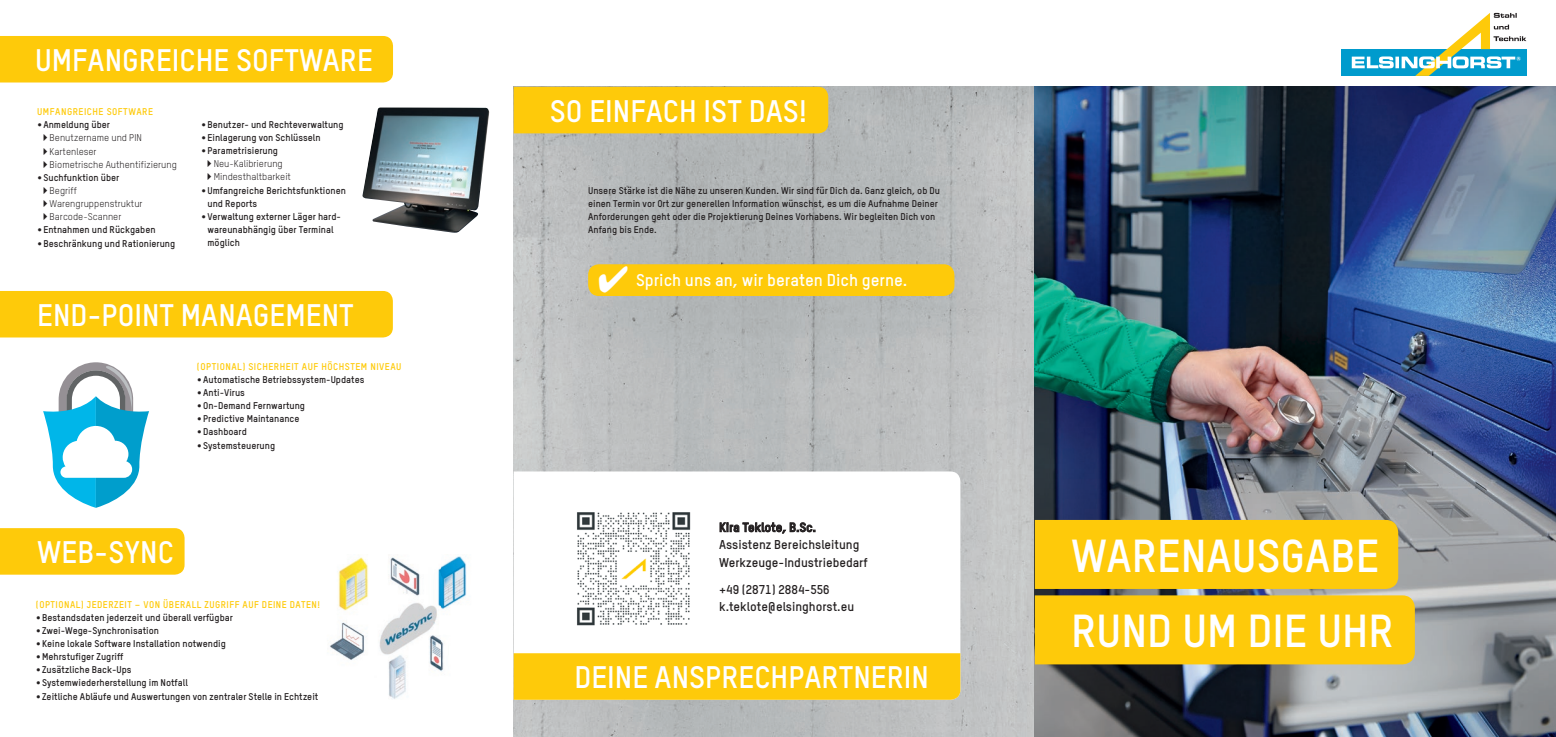
<style>
.page{position:relative;width:1556px;height:737px;background:#fff}
.page>*{position:absolute;margin:0;border:0;box-sizing:border-box;transform-origin:0 0}
.t1{font:700 45.41px/75.2px "TSTAR";color:#fff}
.t2{font:700 30.62px "TSTAR";color:#fff}
.t3{font:700 16.8px "TSTAR";color:#fff}
.t4{font:700 12.6px/17.7px "TSTAR";color:#231f20}
.t5{font:700 9.62px/13.1px "TSTAR";color:#231f20}
.t6{font:9.62px/13.1px "TSTAR";color:#231f20}
.t7{font:700 9.62px "TSTAR";letter-spacing:.05em;color:#feca0a}
.s1{font-family:"DIN";font-weight:300}
.s2{font-weight:700}
</style>
<div class="page">
<img style="left:513px;top:87px;width:1042px;height:650px">
<div style="left:1034px;top:520px;width:363px;height:69px;background:#feca0a"></div>
<div style="left:1034px;top:595px;width:380px;height:69px;background:#feca0a"></div>
<div style="left:513px;top:87px;width:315px;height:46px;background:#feca0a"></div>
<svg style="left:513px;top:471px;width:447px;height:182px"></svg>
<div style="left:513px;top:653px;width:447px;height:46px;background:#feca0a"></div>
<img style="left:330px;top:556px;width:137px;height:143px">
<div style="left:588px;top:264px;width:366px;height:32px;background:#feca0a;border-radius:11px"></div>
<div style="left:0;top:528px;width:184px;height:46px;background:#feca0a"></div>
<div style="left:0;top:36px;width:393px;height:46px;background:#feca0a"></div>
<img style="left:362px;top:107px;width:127px;height:126px">
<div style="left:0;top:291px;width:393px;height:46px;background:#feca0a"></div>
<svg style="left:43px;top:362px;width:106px;height:146px"></svg>
<svg style="left:719px;top:522px;width:96px;height:11px"></svg>
<div style="left:1340px;top:49px;width:186px;height:27px;background:#009bcd"></div>
<svg style="left:1351px;top:13px;width:175px;height:63px"></svg>
<img style="left:572px;top:508px;width:123px;height:122px">
<h2 class="t2" style="left:35px;top:41px;width:339px">UMFANGREICHE SOFTWARE</h2>
<p class="t7" style="left:37px;top:106px;width:117px">UMFANGREICHE SOFTWARE</p>
<p class="t6" style="left:43px;top:118px;width:135px;text-indent:-6px"><span class="s1">•</span><span class="s2">Anmeldung über<br></span>▶ Benutzername und PIN<br>▶ Kartenleser<br>▶ Biometrische Authentifizierung</p>
<p class="t6" style="left:43px;top:171px;width:101px;text-indent:-6px"><span class="s1">•</span><span class="s2">Suchfunktion über<br></span>▶ Begriff<br>▶ Warengruppenstruktur ▶ Barcode-Scanner</p>
<p class="t5" style="left:37px;top:223px;width:120px"><span class="s1">•</span>Entnahmen und Rückgaben</p>
<p class="t5" style="left:37px;top:236px;width:140px"><span class="s1">•</span>Beschränkung und Rationierung</p>
<p class="t5" style="left:201px;top:118px;width:144px"><span class="s1">•</span>Benutzer- und Rechteverwaltung</p>
<p class="t5" style="left:201px;top:131px;width:121px"><span class="s1">•</span>Einlagerung von Schlüsseln</p>
<p class="t6" style="left:207px;top:144px;width:85px;text-indent:-6px"><span class="s1">•</span><span class="s2">Parametrisierung<br></span>▶ Neu-Kalibrierung<br>▶ Mindesthaltbarkeit</p>
<p class="t5" style="left:207px;top:183px;width:140px;text-indent:-6px"><span class="s1">•</span>Umfangreiche Berichtsfunktionen und Reports</p>
<p class="t5" style="left:207px;top:210px;width:135px;text-indent:-6px"><span class="s1">•</span>Verwaltung externer Läger hard&shy;wareunabhängig über Terminal möglich</p>
<h2 class="t2" style="left:37px;top:295px;width:318px">END-POINT MANAGEMENT</h2>
<p class="t7" style="left:197px;top:360px;width:206px">(OPTIONAL) SICHERHEIT AUF HÖCHSTEM NIVEAU</p>
<p class="t5" style="left:197px;top:373px;width:169px"><span class="s1">•</span>Automatische Betriebssystem-Updates</p>
<p class="t5" style="left:197px;top:386px;width:49px"><span class="s1">•</span>Anti-Virus</p>
<p class="t5" style="left:197px;top:399px;width:110px"><span class="s1">•</span>On-Demand Fernwartung</p>
<p class="t5" style="left:197px;top:412px;width:104px"><span class="s1">•</span>Predictive Maintanance</p>
<p class="t5" style="left:197px;top:425px;width:51px"><span class="s1">•</span>Dashboard</p>
<p class="t5" style="left:197px;top:438px;width:80px"><span class="s1">•</span>Systemsteuerung</p>
<h2 class="t2" style="left:37px;top:533px;width:138px">WEB-SYNC</h2>
<p class="t7" style="left:36px;top:598px;width:285px">(OPTIONAL) JEDERZEIT – VON ÜBERALL ZUGRIFF AUF DEINE DATEN!</p>
<p class="t5" style="left:36px;top:610px;width:198px"><span class="s1">•</span>Bestandsdaten jederzeit und überall verfügbar</p>
<p class="t5" style="left:36px;top:623px;width:124px"><span class="s1">•</span>Zwei-Wege-Synchronisation</p>
<p class="t5" style="left:36px;top:636px;width:191px"><span class="s1">•</span>Keine lokale Software Installation notwendig</p>
<p class="t5" style="left:36px;top:650px;width:89px"><span class="s1">•</span>Mehrstufiger Zugriff</p>
<p class="t5" style="left:36px;top:663px;width:97px"><span class="s1">•</span>Zusätzliche Back-Ups</p>
<p class="t5" style="left:36px;top:676px;width:153px"><span class="s1">•</span>Systemwiederherstellung im Notfall</p>
<p class="t5" style="left:36px;top:689px;width:284px"><span class="s1">•</span>Zeitliche Abläufe und Auswertungen von zentraler Stelle in Echtzeit</p>
<h2 class="t2" style="left:550px;top:91px;width:259px">SO EINFACH IST DAS!</h2>
<p class="t5" style="left:588px;top:183px;width:353px">Unsere Stärke ist die Nähe zu unseren Kunden. Wir sind für Dich da. Ganz gleich, ob Du einen Termin vor Ort zur generellen Information wünschst, es um die Aufnahme Deiner Anforderungen geht oder die Projektierung Deines Vorhabens. Wir begleiten Dich von Anfang bis Ende.</p>
<h3 class="t3" style="left:598px;top:269px;width:311px">✔ Sprich uns an, wir beraten Dich gerne.</h3>
<h3 class="t4" style="left:719px;top:518px;width:150px">Kira Teklote, B.Sc.<br>Assistenz Bereichsleitung<br>Werkzeuge-Industriebedarf</h3>
<h3 class="t4" style="left:719px;top:580px;width:137px">+49 (2871) 2884-556 k.teklote@elsinghorst.eu</h3>
<h2 class="t2" style="left:574px;top:657px;width:356px">DEINE ANSPRECHPARTNERIN</h2>
<h1 class="t1" style="left:1071px;top:517px;width:324px">WARENAUSGABE<br>RUND UM DIE UHR</h1>
</div>
